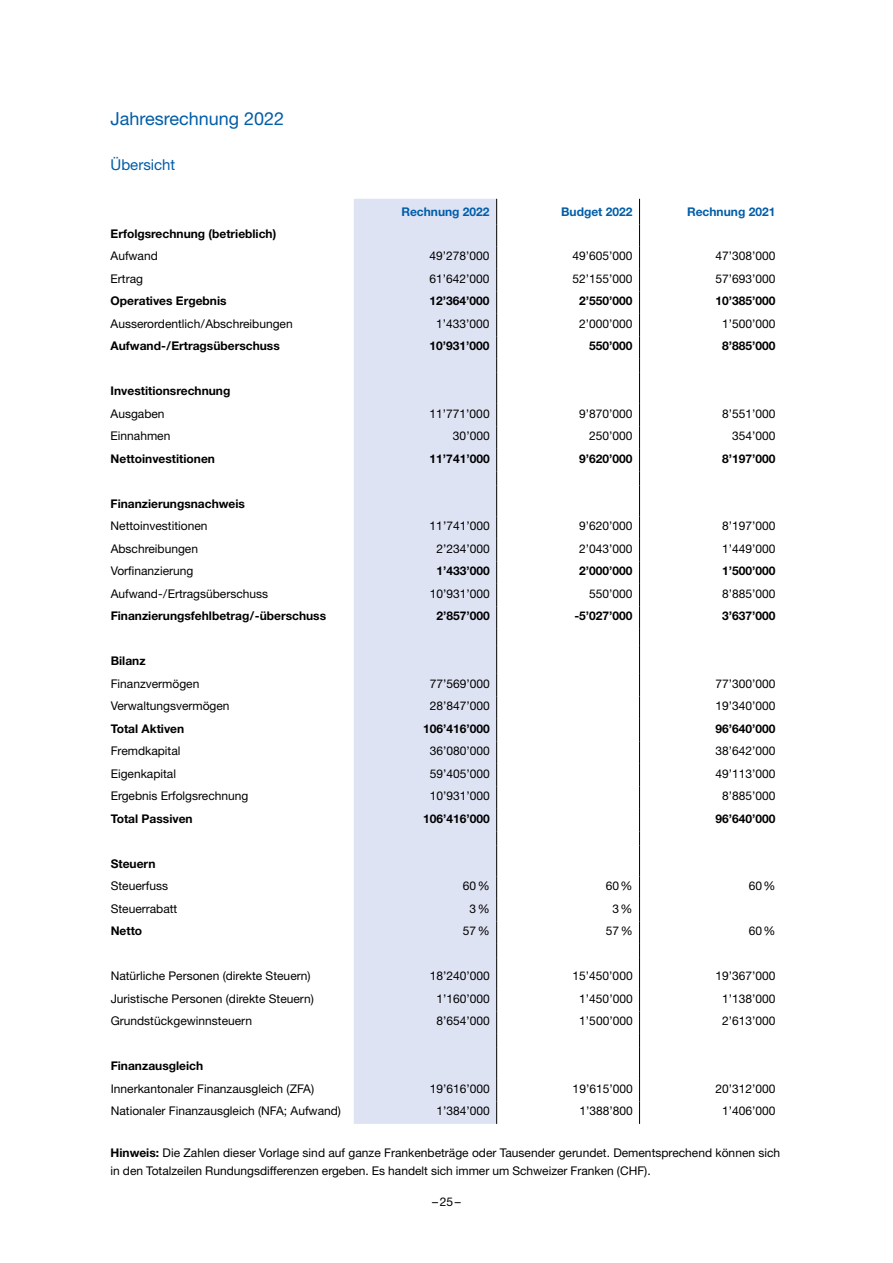
<style>
.page{position:relative;width:893px;height:1263px;background:#fff}
.page>*{position:absolute;margin:0;border:0;box-sizing:border-box;transform-origin:0 0}
.t1{font:18px "Helvetica Neue LT Std";color:#005da9}
.t2{font:15px "Helvetica Neue LT Std";color:#005da9}
.t3{font:12px/18px "Helvetica Neue LT Std";color:#000}
.t4{font:700 12px "Helvetica Neue LT Std";color:#000}
.t5{font:700 12px "Helvetica Neue LT Std";color:#005da9}
.s1{font-weight:700}
</style>
<div class="page">
<div style="left:354px;top:199px;width:142px;height:925px;background:#dee3f4"></div>
<svg style="left:496px;top:199px;width:1px;height:174px"></svg>
<svg style="left:639px;top:199px;width:1px;height:174px"></svg>
<hr style="left:496px;top:373px;width:1px;height:31px;background:#000">
<hr style="left:639px;top:373px;width:1px;height:31px;background:#000">
<svg style="left:496px;top:404px;width:1px;height:81px"></svg>
<svg style="left:639px;top:404px;width:1px;height:81px"></svg>
<hr style="left:496px;top:485px;width:1px;height:31px;background:#000">
<hr style="left:639px;top:485px;width:1px;height:31px;background:#000">
<svg style="left:496px;top:516px;width:1px;height:329px"></svg>
<svg style="left:639px;top:516px;width:1px;height:329px"></svg>
<hr style="left:496px;top:845px;width:1px;height:31px;background:#000">
<hr style="left:639px;top:845px;width:1px;height:31px;background:#000">
<svg style="left:496px;top:876px;width:1px;height:82px"></svg>
<svg style="left:639px;top:876px;width:1px;height:82px"></svg>
<hr style="left:496px;top:958px;width:1px;height:31px;background:#000">
<hr style="left:639px;top:958px;width:1px;height:31px;background:#000">
<svg style="left:496px;top:989px;width:1px;height:59px"></svg>
<svg style="left:639px;top:989px;width:1px;height:59px"></svg>
<hr style="left:496px;top:1048px;width:1px;height:31px;background:#000">
<hr style="left:639px;top:1048px;width:1px;height:31px;background:#000">
<svg style="left:496px;top:1079px;width:1px;height:45px"></svg>
<svg style="left:639px;top:1079px;width:1px;height:45px"></svg>
<h1 class="t1" style="left:111px;top:108px;width:175px">Jahresrechnung 2022</h1>
<p class="t2" style="left:111px;top:156px;width:66px">Übersicht</p>
<p class="t5" style="left:401px;top:204px;width:90px">Rechnung 2022</p>
<p class="t5" style="left:561px;top:204px;width:73px">Budget 2022</p>
<p class="t5" style="left:687px;top:204px;width:90px">Rechnung 2021</p>
<p class="t4" style="left:111px;top:226px;width:167px">Erfolgsrechnung (betrieblich)</p>
<p class="t3" style="left:111px;top:247px;width:49px">Aufwand</p>
<p class="t3" style="left:430px;top:247px;width:62px">49’278’000</p>
<p class="t3" style="left:572px;top:247px;width:62px">49’605’000</p>
<p class="t3" style="left:715px;top:247px;width:62px">47’308’000</p>
<p class="t3" style="left:111px;top:269px;width:34px">Ertrag</p>
<p class="t3" style="left:430px;top:269px;width:62px">61’642’000</p>
<p class="t3" style="left:572px;top:269px;width:62px">52’155’000</p>
<p class="t3" style="left:715px;top:269px;width:62px">57’693’000</p>
<p class="t4" style="left:111px;top:294px;width:117px">Operatives Ergebnis</p>
<p class="t4" style="left:430px;top:294px;width:62px">12’364’000</p>
<p class="t4" style="left:579px;top:294px;width:55px">2’550’000</p>
<p class="t4" style="left:715px;top:294px;width:62px">10’385’000</p>
<p class="t3" style="left:111px;top:314px;width:184px">Ausserordentlich/Abschreibungen</p>
<p class="t3" style="left:436px;top:314px;width:55px">1’433’000</p>
<p class="t3" style="left:579px;top:314px;width:55px">2’000’000</p>
<p class="t3" style="left:722px;top:314px;width:55px">1’500’000</p>
<p class="t4" style="left:111px;top:339px;width:171px">Aufwand-/Ertragsüberschuss</p>
<p class="t4" style="left:430px;top:339px;width:62px">10’931’000</p>
<p class="t4" style="left:589px;top:339px;width:45px">550’000</p>
<p class="t4" style="left:722px;top:339px;width:55px">8’885’000</p>
<p class="t4" style="left:111px;top:384px;width:121px">Investitionsrechnung</p>
<p class="t3" style="left:111px;top:404px;width:56px">Ausgaben</p>
<p class="t3" style="left:430px;top:404px;width:62px">11’771’000</p>
<p class="t3" style="left:579px;top:404px;width:55px">9’870’000</p>
<p class="t3" style="left:722px;top:404px;width:55px">8’551’000</p>
<p class="t3" style="left:111px;top:427px;width:61px">Einnahmen</p>
<p class="t3" style="left:453px;top:427px;width:38px">30’000</p>
<p class="t3" style="left:589px;top:427px;width:45px">250’000</p>
<p class="t3" style="left:732px;top:427px;width:45px">354’000</p>
<p class="t4" style="left:111px;top:451px;width:106px">Nettoinvestitionen</p>
<p class="t4" style="left:430px;top:451px;width:62px">11’741’000</p>
<p class="t4" style="left:579px;top:451px;width:55px">9’620’000</p>
<p class="t4" style="left:722px;top:451px;width:55px">8’197’000</p>
<p class="t4" style="left:111px;top:496px;width:136px">Finanzierungsnachweis</p>
<p class="t3" style="left:111px;top:517px;width:98px">Nettoinvestitionen</p>
<p class="t3" style="left:430px;top:517px;width:62px">11’741’000</p>
<p class="t3" style="left:579px;top:517px;width:55px">9’620’000</p>
<p class="t3" style="left:722px;top:517px;width:55px">8’197’000</p>
<p class="t3" style="left:111px;top:539px;width:89px">Abschreibungen</p>
<p class="t3" style="left:436px;top:539px;width:55px">2’234’000</p>
<p class="t3" style="left:579px;top:539px;width:55px">2’043’000</p>
<p class="t3" style="left:722px;top:539px;width:55px">1’449’000</p>
<p class="t3" style="left:111px;top:562px;width:84px">Vorfinanzierung</p>
<p class="t4" style="left:436px;top:564px;width:55px">1’433’000</p>
<p class="t4" style="left:579px;top:564px;width:55px">2’000’000</p>
<p class="t4" style="left:722px;top:564px;width:55px">1’500’000</p>
<p class="t3" style="left:111px;top:584px;width:159px">Aufwand- /Ertragsüberschuss</p>
<p class="t3" style="left:430px;top:584px;width:62px">10’931’000</p>
<p class="t3" style="left:589px;top:584px;width:45px">550’000</p>
<p class="t3" style="left:722px;top:584px;width:55px">8’885’000</p>
<p class="t4" style="left:111px;top:609px;width:217px">Finanzierungsfehlbetrag/-überschuss</p>
<p class="t4" style="left:436px;top:609px;width:55px">2’857’000</p>
<p class="t4" style="left:574px;top:609px;width:60px">-5’027’000</p>
<p class="t4" style="left:722px;top:609px;width:55px">3’637’000</p>
<p class="t4" style="left:111px;top:654px;width:36px">Bilanz</p>
<p class="t3" style="left:111px;top:674px;width:90px">Finanzvermögen</p>
<p class="t3" style="left:430px;top:674px;width:62px">77’569’000</p>
<p class="t3" style="left:715px;top:674px;width:62px">77’300’000</p>
<p class="t3" style="left:111px;top:697px;width:120px">Verwaltungsvermögen</p>
<p class="t3" style="left:430px;top:697px;width:62px">28’847’000</p>
<p class="t3" style="left:715px;top:697px;width:62px">19’340’000</p>
<p class="t4" style="left:111px;top:721px;width:75px">Total Aktiven</p>
<p class="t4" style="left:423px;top:721px;width:68px">106’416’000</p>
<p class="t4" style="left:715px;top:721px;width:62px">96’640’000</p>
<p class="t3" style="left:111px;top:742px;width:71px">Fremdkapital</p>
<p class="t3" style="left:430px;top:742px;width:62px">36’080’000</p>
<p class="t3" style="left:715px;top:742px;width:62px">38’642’000</p>
<p class="t3" style="left:111px;top:764px;width:67px">Eigenkapital</p>
<p class="t3" style="left:430px;top:764px;width:62px">59’405’000</p>
<p class="t3" style="left:715px;top:764px;width:62px">49’113’000</p>
<p class="t3" style="left:111px;top:787px;width:139px">Ergebnis Erfolgsrechnung</p>
<p class="t3" style="left:430px;top:787px;width:62px">10’931’000</p>
<p class="t3" style="left:722px;top:787px;width:55px">8’885’000</p>
<p class="t4" style="left:111px;top:811px;width:83px">Total Passiven</p>
<p class="t4" style="left:423px;top:811px;width:68px">106’416’000</p>
<p class="t4" style="left:715px;top:811px;width:62px">96’640’000</p>
<p class="t4" style="left:111px;top:856px;width:46px">Steuern</p>
<p class="t3" style="left:111px;top:877px;width:59px">Steuerfuss</p>
<p class="t3" style="left:463px;top:877px;width:28px">60%</p>
<p class="t3" style="left:606px;top:877px;width:28px">60%</p>
<p class="t3" style="left:749px;top:877px;width:28px">60%</p>
<p class="t3" style="left:111px;top:899px;width:68px">Steuerrabatt</p>
<p class="t3" style="left:470px;top:899px;width:22px">3%</p>
<p class="t3" style="left:612px;top:899px;width:22px">3%</p>
<p class="t4" style="left:111px;top:924px;width:33px">Netto</p>
<p class="t3" style="left:463px;top:922px;width:28px">57%</p>
<p class="t3" style="left:606px;top:922px;width:28px">57%</p>
<p class="t3" style="left:749px;top:922px;width:28px">60%</p>
<p class="t3" style="left:111px;top:967px;width:202px">Natürliche Personen (direkte Steuern)</p>
<p class="t3" style="left:430px;top:967px;width:62px">18’240’000</p>
<p class="t3" style="left:573px;top:967px;width:62px">15’450’000</p>
<p class="t3" style="left:715px;top:967px;width:62px">19’367’000</p>
<p class="t3" style="left:111px;top:989px;width:205px">Juristische Personen (direkte Steuern)</p>
<p class="t3" style="left:436px;top:989px;width:55px">1’160’000</p>
<p class="t3" style="left:579px;top:989px;width:55px">1’450’000</p>
<p class="t3" style="left:722px;top:989px;width:55px">1’138’000</p>
<p class="t3" style="left:111px;top:1012px;width:143px">Grundstückgewinnsteuern</p>
<p class="t3" style="left:436px;top:1012px;width:55px">8’654’000</p>
<p class="t3" style="left:579px;top:1012px;width:55px">1’500’000</p>
<p class="t3" style="left:722px;top:1012px;width:55px">2’613’000</p>
<p class="t4" style="left:111px;top:1059px;width:94px">Finanzausgleich</p>
<p class="t3" style="left:111px;top:1079px;width:205px">Innerkantonaler Finanzausgleich (ZFA)</p>
<p class="t3" style="left:430px;top:1079px;width:62px">19’616’000</p>
<p class="t3" style="left:573px;top:1079px;width:62px">19’615’000</p>
<p class="t3" style="left:715px;top:1079px;width:62px">20’312’000</p>
<p class="t3" style="left:111px;top:1102px;width:232px">Nationaler Finanzausgleich (NFA; Aufwand)</p>
<p class="t3" style="left:436px;top:1102px;width:55px">1’384’000</p>
<p class="t3" style="left:579px;top:1102px;width:55px">1’388’800</p>
<p class="t3" style="left:722px;top:1102px;width:55px">1’406’000</p>
<p class="t3" style="left:111px;top:1144px;width:671px"><span class="s1">Hinweis:</span> Die Zahlen dieser Vorlage sind auf ganze Frankenbeträge oder Tausender gerundet. Dementsprechend können sich in den Totalzeilen Rundungsdifferenzen ergeben. Es handelt sich immer um Schweizer Franken (CHF).</p>
<p class="t3" style="left:432px;top:1192px;width:30px">–25–</p>
</div>
